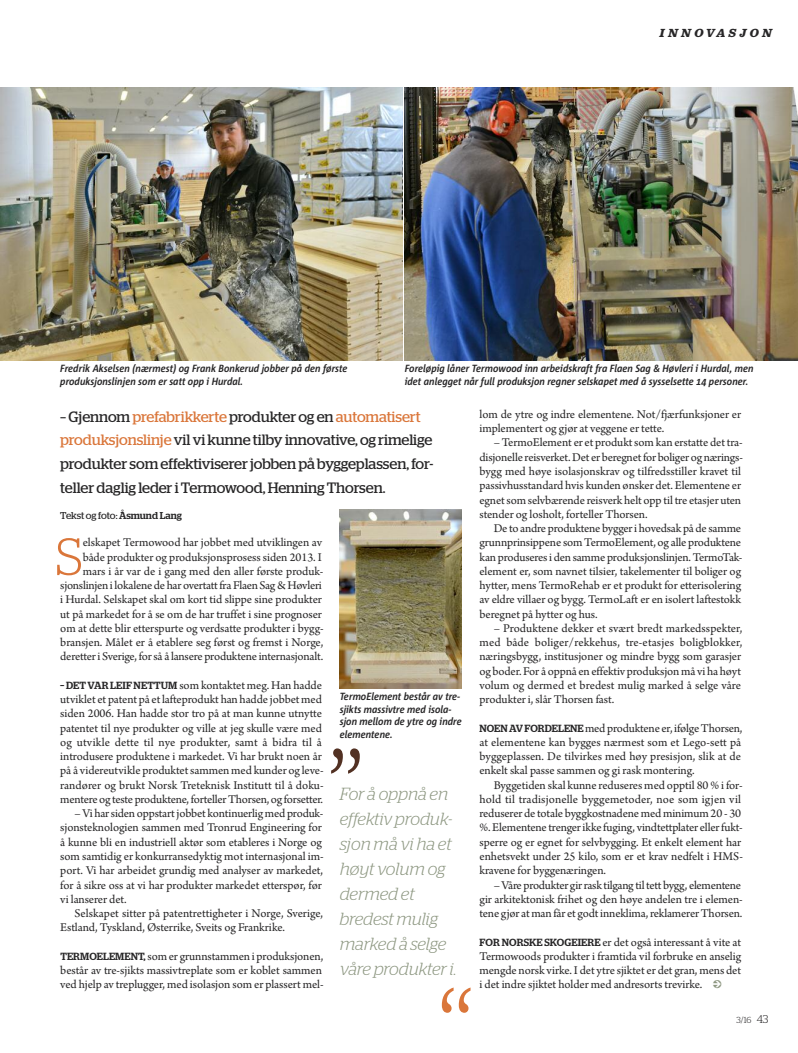
<style>
.page{position:relative;width:798px;height:1053px;background:#fff}
.page>*{position:absolute;margin:0;border:0;box-sizing:border-box;transform-origin:0 0}
.t1{font:300 52.5px "Stag";color:#da763a}
.t2{font:italic 300 17.5px/25px "Stag";letter-spacing:-.01em;color:#8d9781}
.t3{font:15px/23.8px "Stag";letter-spacing:-.005em;color:#272627}
.t4{font:12.5px/14.2px "Arno Pro";letter-spacing:-.01em;color:#272627}
.t5{font:12.5px "Arno Pro";letter-spacing:.01em;color:#272627}
.t6{font:italic 700 10.38px/12.5px "Corpid C1 s S Cd";color:#272627}
.t7{font:10px "Stag";color:#272627}
.t8{font:italic 700 10px "Belizio";letter-spacing:.3em;color:#272627}
.t9{font:300 8.75px "Stag";color:#272627}
.s1{color:#da763a}
.s2{font-weight:500}
.s3{font-family:"Stag";font-weight:500;font-size:10.38px}
.s4{font-family:"Skogdings";font-size:11.38px;color:#8d9781}
.s5{font-size:11.25px}
</style>
<div class="page">
<img style="left:339px;top:509px;width:122px;height:179px">
<img style="left:1px;top:88px;width:401px;height:272px">
<img style="left:404px;top:88px;width:393px;height:272px">
<svg style="left:331px;top:748px;width:28px;height:25px"></svg>
<svg style="left:441px;top:987px;width:29px;height:25px"></svg>
<p class="t8" style="left:659px;top:27px;width:114px">INNOVASJON</p>
<p class="t6" style="left:60px;top:363px;width:288px">Fredrik Akselsen (nærmest) og Frank Bonkerud jobber på den første produksjonslinjen som er satt opp i Hurdal.</p>
<p class="t6" style="left:404px;top:363px;width:350px">Foreløpig låner Termowood inn arbeidskraft fra Flaen Sag &amp; Høvleri i Hurdal, men idet anlegget når full produksjon regner selskapet med å sysselsette 14 personer.</p>
<p class="t3" style="left:60px;top:405px;width:374px">–gjennom<span class="s1">prefabrikkerte</span> produkter og en<span class="s1">automatisert produksjonslinje</span> vil vi kunne tilby innovative, og rimelige produkter someffektivisererjobbenpå byggeplassen,for&shy;tellerdaglig lederitermowood, henningthorsen.</p>
<p class="t7" style="left:60px;top:511px;width:123px">tekst og foto: <span class="s2">Åsmund Lang</span></p>
<p class="t4" style="left:60px;top:536px;width:265px;text-align:right">elskapet Termowood har jobbet med utviklingen av både produkter og produksjonsprosess siden 2013. I mars i år var de i gang med den aller første produk&shy;sjonslinjen i lokalene de har overtattfraFlaen Sag&amp;Høvleri i Hurdal. Selskapet skal om kort tid slippe sine produkter ut på markedet for å se om de har truffet i sine prognoser om at dette blir etterspurte og verdsatte produkter i bygg&shy;bransjen. Målet er å etablere seg først og fremst i Norge, deretteri Sverige, forså å lansere produktene internasjonalt.</p>
<p class="t4" style="left:60px;top:679px;width:263px"><span class="s3">–DET VARLEIF NETTUM</span> somkontaktetmeg. Han hadde</p>
<p class="t4" style="left:60px;top:693px;width:263px">utviklet et patent på etlafteprodukt han hadde jobbetmed</p>
<p class="t4" style="left:60px;top:707px;width:263px">siden 2006. Han hadde stor tro på at man kunne utnytte</p>
<p class="t4" style="left:60px;top:721px;width:263px">patentet til nye produkter og ville at jeg skulle være med</p>
<p class="t5" style="left:60px;top:737px;width:263px">og utvikle dette til nye produkter, samt å bidra til å</p>
<p class="t4" style="left:60px;top:750px;width:263px">introdusere produktene i markedet. Vi har brukt noen år</p>
<p class="t4" style="left:60px;top:764px;width:265px">på å videreutvikle produktetsammenmed kunder og leve-</p>
<p class="t4" style="left:60px;top:778px;width:265px">randører og brukt Norsk Treteknisk Institutt til å doku-</p>
<p class="t4" style="left:60px;top:793px;width:264px">mentere og teste produktene,fortellerThorsen, og forsetter.</p>
<p class="t4" style="left:74px;top:807px;width:250px">–Vi harsiden oppstartjobbet kontinuerligmed produk-</p>
<p class="t4" style="left:60px;top:821px;width:263px">sjonsteknologien sammen med Tronrud Engineering for</p>
<p class="t4" style="left:60px;top:835px;width:263px">å kunne bli en industriell aktør som etableres i Norge og</p>
<p class="t4" style="left:60px;top:850px;width:265px">som samtidig er konkurransedyktig mot internasjonal im-</p>
<p class="t4" style="left:60px;top:864px;width:264px">port. Vi har arbeidet grundig med analyser av markedet,</p>
<p class="t4" style="left:60px;top:878px;width:263px">for å sikre oss at vi har produkter markedet etterspør, før</p>
<p class="t4" style="left:60px;top:892px;width:68px">vi lanserer det.</p>
<p class="t4" style="left:74px;top:907px;width:250px">Selskapet sitter på patentrettigheter i Norge, Sverige,</p>
<p class="t4" style="left:60px;top:921px;width:226px">Estland, Tyskland, Østerrike, Sveits og Frankrike.</p>
<p class="t4" style="left:60px;top:949px;width:265px"><span class="s3">TERMOELEMENT,</span> somer grunnstammen i produksjonen, består av tre-sjikts massivtreplate som er koblet sammen ved hjelp av treplugger, med isolasjon som er plassert mel-</p>
<h1 class="t1" style="left:55px;top:538px;width:29px">S</h1>
<p class="t6" style="left:339px;top:690px;width:123px">TermoElement består av tre&shy;sjikts massivtre med isola&shy;sjon mellom de ytre og indre elementene.</p>
<h2 class="t2" style="left:339px;top:783px;width:118px">For å oppnå en effektiv produk&shy;sjon må vi ha et høyt volum og dermed et bredest mulig marked å selge våre produkter i.</h2>
<p class="t4" style="left:479px;top:408px;width:263px">lom de ytre og indre elementene. Not/fjærfunksjoner er implementert og gjør at veggene er tette.</p>
<p class="t4" style="left:479px;top:436px;width:265px;text-indent:14px">–TermoElement er et produktsomkan erstatte dettra&shy;disjonelle reisverket.Det er beregnetfor boliger og nærings&shy;bygg med høye isolasjonskrav og tilfredsstiller kravet til passivhusstandard hvis kunden ønsker det. Elementene er egnetsomselvbærende reisverk helt opp tiltre etasjer uten stender og losholt, forteller Thorsen.</p>
<p class="t4" style="left:479px;top:522px;width:264px;text-align:justify;text-indent:14px">De to andre produktene byggeri hovedsak på de samme grunnprinsippene somTermoElement, og alle produktene kan produseresi den samme produksjonslinjen.TermoTak&shy;element er, som navnet tilsier, takelementer til boliger og hytter, mens TermoRehab er et produkt for etterisolering av eldre villaer og bygg. TermoLaft er en isolert laftestokk beregnet på hytter og hus.</p>
<p class="t4" style="left:479px;top:622px;width:264px;text-align:justify;text-indent:14px">– Produktene dekker et svært bredt markedsspekter, med både boliger/rekkehus, tre-etasjes boligblokker, næringsbygg, institusjoner og mindre bygg som garasjer og boder. For å oppnå en effektiv produksjonmå vi ha høyt volum og dermed et bredest mulig marked å selge våre produkter i, slår Thorsen fast.</p>
<p class="t4" style="left:479px;top:721px;width:264px;text-align:justify"><span class="s3">NOENAVFORDELENE</span>med produktene er, ifølgeThorsen, at elementene kan bygges nærmest som et Lego-sett på byggeplassen. De tilvirkes med høy presisjon, slik at de enkelt skal passe sammen og gi rask montering.</p>
<p class="t4" style="left:479px;top:778px;width:265px;text-indent:14px">Byggetiden skal kunne reduseres med opptil 80 % i for&shy;hold til tradisjonelle byggemetoder, noe som igjen vil reduserer de totale byggkostnadenemedminimum20 - 30 %.Elementene trengerikke fuging, vindtettplater ellerfukt&shy;sperre og er egnet for selvbygging. Et enkelt element har enhetsvekt under 25 kilo, som er et krav nedfelt i HMS&shy;kravene for byggenæringen.</p>
<p class="t4" style="left:479px;top:878px;width:265px;text-indent:14px">–Våre produkter girrask tilgang tiltett bygg, elementene gir arkitektonisk frihet og den høye andelen tre i elemen&shy;tene gjør atman får et godtinneklima,reklamererThorsen.</p>
<p class="t4" style="left:479px;top:935px;width:263px;text-align:justify"><span class="s3">FOR NORSKE SKOGEIERE</span> er det også interessant å vite at Termowoods produkter i framtida vil forbruke en anselig mengde norsk virke.I det ytre sjiktet er det gran,mens det i det indre sjiktet holder med andresorts trevirke. <span class="s4">l</span></p>
<p class="t9" style="left:736px;top:1016px;width:33px">3/16 <span class="s5">43</span></p>
</div>
